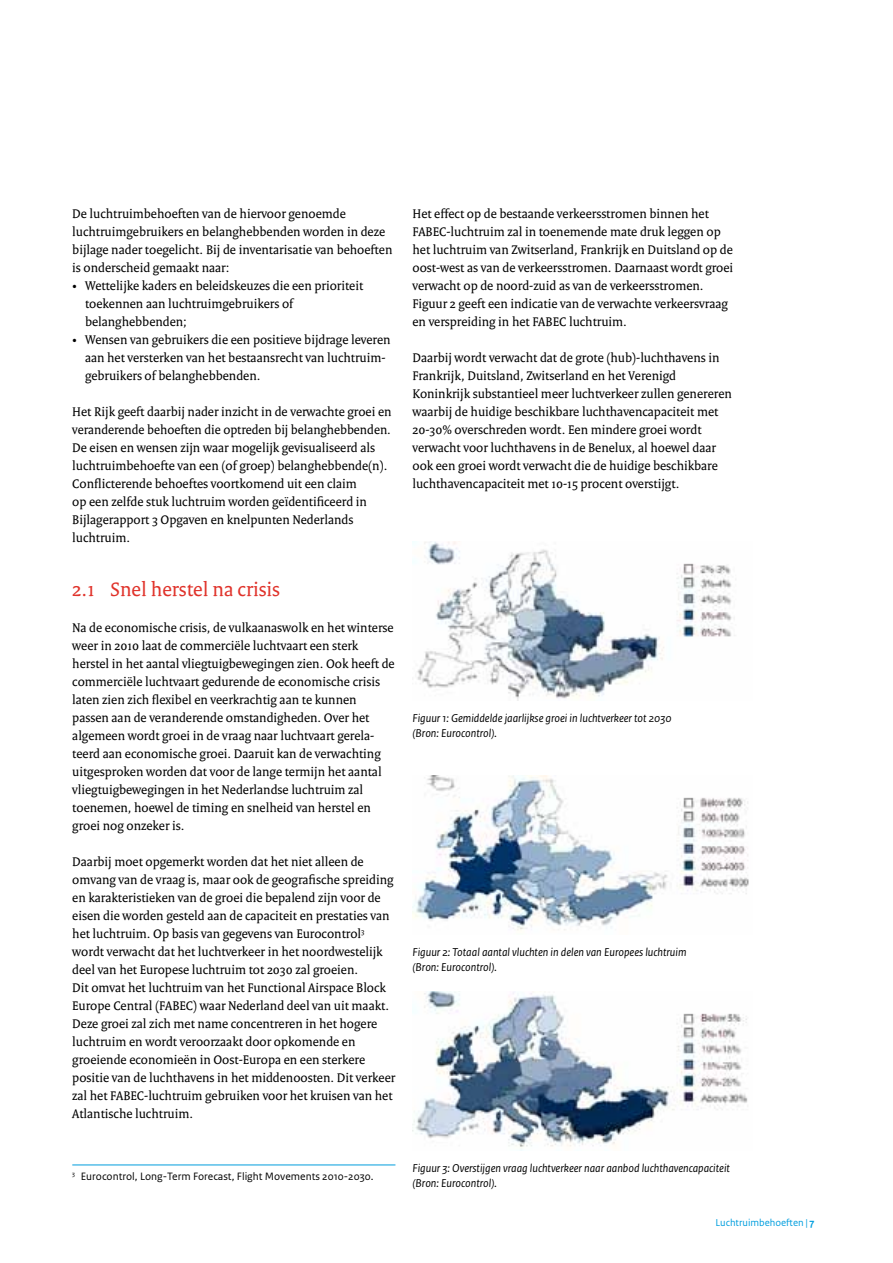
<style>
.page{position:relative;width:893px;height:1263px;background:#fff}
.page>*{position:absolute;margin:0;border:0;box-sizing:border-box;transform-origin:0 0}
.t1{font:21px "Rijksoverheid Serif";color:#e0332b}
.t2{font:13.5px/18px "Rijksoverheid Serif";color:#000}
.t3{font:italic 12px/15px "Rijksoverheid Sans Text";color:#000}
.t4{font:11.25px "Rijksoverheid Sans Text";color:#000}
.t5{font:10.5px "Rijksoverheid Sans Text";color:#009ede}
.s1{font-weight:700}
</style>
<div class="page">
<hr style="left:0;top:0;width:1px;height:631px;background:#009ede">
<hr style="left:72px;top:1165px;width:323px;height:1px;background:#009ede">
<img style="left:412px;top:992px;width:336px;height:158px">
<img style="left:412px;top:776px;width:337px;height:155px">
<img style="left:412px;top:542px;width:323px;height:158px">
<p class="t2" style="left:72px;top:204px;width:322px">De luchtruimbehoeften van de hiervoor genoemde luchtruimgebruikers en belanghebbenden worden in deze bijlage nader toegelicht. Bij de inventarisatie van behoeften is onderscheid gemaakt naar:</p>
<p class="t2" style="left:85px;top:276px;width:280px;text-indent:-13px">• Wettelijke kaders en beleidskeuzes die een prioriteit toekennen aan luchtruimgebruikers of belanghebbenden;</p>
<p class="t2" style="left:85px;top:330px;width:307px;text-indent:-13px">• Wensen van gebruikers die een positieve bijdrage leveren aan het versterken van het bestaansrecht van luchtruim&shy;gebruikers of belanghebbenden.</p>
<p class="t2" style="left:72px;top:402px;width:321px">Het Rijk geeft daarbij nader inzicht in de verwachte groei en veranderende behoeften die optreden bij belanghebbenden.<br>De eisen en wensen zijn waar mogelijk gevisualiseerd als luchtruimbehoefte van een (of groep) belanghebbende(n).<br>Conflicterende behoeftes voortkomend uit een claim<br>op een zelfde stuk luchtruim worden geïdentificeerd in Bijlagerapport 3 Opgaven en knelpunten Nederlands luchtruim.</p>
<h1 class="t1" style="left:72px;top:577px;width:209px">2.1 Snel herstel na crisis</h1>
<p class="t2" style="left:72px;top:618px;width:324px">Na de economische crisis, de vulkaanaswolk en het winterse weer in 2010 laat de commerciële luchtvaart een sterk herstel in het aantal vliegtuigbewegingen zien. Ook heeft de commerciële luchtvaart gedurende de economische crisis laten zien zich flexibel en veerkrachtig aan te kunnen passen aan de veranderende omstandigheden. Over het algemeen wordt groei in de vraag naar luchtvaart gerela&shy;teerd aan economische groei. Daaruit kan de verwachting uitgesproken worden dat voor de lange termijn het aantal vliegtuigbewegingen in het Nederlandse luchtruim zal toenemen, hoewel de timing en snelheid van herstel en groei nog onzeker is.</p>
<p class="t2" style="left:72px;top:852px;width:325px">Daarbij moet opgemerkt worden dat het niet alleen de omvang van de vraag is, maar ook de geografische spreiding en karakteristieken van de groei die bepalend zijn voor de eisen die worden gesteld aan de capaciteit en prestaties van het luchtruim. Op basis van gegevens van Eurocontrol<sup>3 </sup>wordt verwacht dat het luchtverkeer in het noordwestelijk deel van het Europese luchtruim tot 2030 zal groeien.<br>Dit omvat het luchtruim van het Functional Airspace Block Europe Central (FABEC) waar Nederland deel van uit maakt.<br>Deze groei zal zich met name concentreren in het hogere luchtruim en wordt veroorzaakt door opkomende en groeiende economieën in Oost-Europa en een sterkere positie van de luchthavens in het middenoosten. Dit verkeer zal het FABEC-luchtruim gebruiken voor het kruisen van het Atlantische luchtruim.</p>
<p class="t2" style="left:412px;top:204px;width:322px">Het effect op de bestaande verkeersstromen binnen het FABEC-luchtruim zal in toenemende mate druk leggen op het luchtruim van Zwitserland, Frankrijk en Duitsland op de oost-west as van de verkeersstromen. Daarnaast wordt groei verwacht op de noord-zuid as van de verkeersstromen.<br>Figuur 2 geeft een indicatie van de verwachte verkeersvraag en verspreiding in het FABEC luchtruim.</p>
<p class="t2" style="left:412px;top:348px;width:321px">Daarbij wordt verwacht dat de grote (hub)-luchthavens in Frankrijk, Duitsland, Zwitserland en het Verenigd Koninkrijk substantieel meer luchtverkeer zullen genereren waarbij de huidige beschikbare luchthavencapaciteit met 20-30% overschreden wordt. Een mindere groei wordt verwacht voor luchthavens in de Benelux, al hoewel daar ook een groei wordt verwacht die de huidige beschikbare luchthavencapaciteit met 10-15 procent overstijgt.</p>
<p class="t3" style="left:412px;top:711px;width:261px">Figuur 1: Gemiddelde jaarlijkse groei in luchtverkeer tot 2030 (Bron: Eurocontrol).</p>
<p class="t3" style="left:412px;top:945px;width:276px">Figuur 2: Totaal aantal vluchten in delen van Europees luchtruim (Bron: Eurocontrol).</p>
<p class="t4" style="left:72px;top:1170px;width:303px"><sup>3</sup> Eurocontrol, Long-Term Forecast, Flight Movements 2010-2030.</p>
<p class="t3" style="left:412px;top:1161px;width:319px">Figuur 3: Overstijgen vraag luchtverkeer naar aanbod luchthavencapaciteit (Bron: Eurocontrol).</p>
<p class="t5" style="left:715px;top:1216px;width:101px">Luchtruimbehoeften | <span class="s1">7</span></p>
</div>
